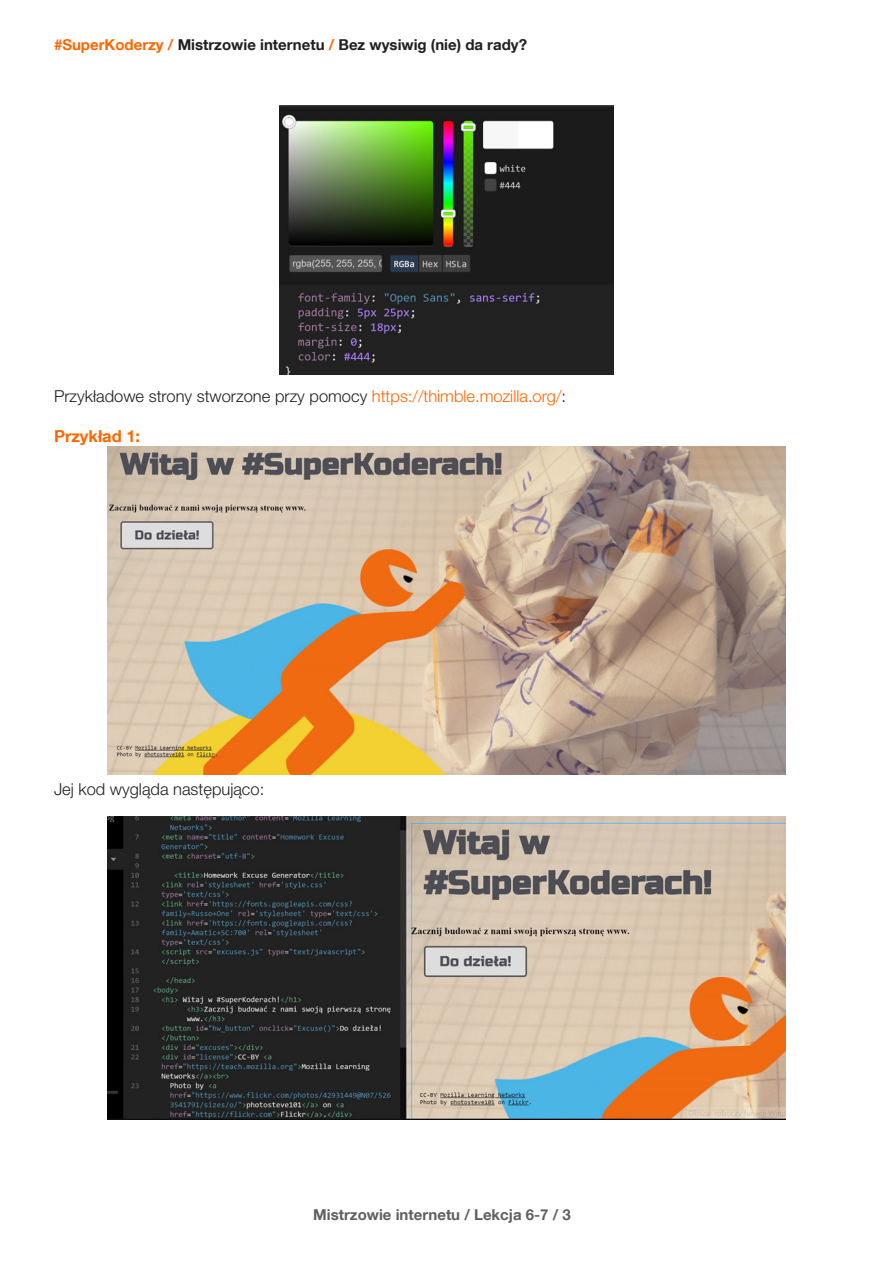
<style>
.page{position:relative;width:893px;height:1263px;background:#fff}
.page>*{position:absolute;margin:0;border:0;box-sizing:border-box;transform-origin:0 0}
.t1{font:300 16.5px "Helvetica Neue";color:#231f20}
.t2{font:700 16.5px "Helvetica Neue";color:#f60}
.t3{font:700 15px "Helvetica Neue";color:#231f20}
.t4{font:700 15px "Helvetica Neue";color:#606060}
.s1{color:#f60}
</style>
<div class="page">
<img style="left:280px;top:105px;width:333px;height:270px">
<img style="left:107px;top:447px;width:679px;height:327px">
<img style="left:107px;top:816px;width:679px;height:303px">
<p class="t3" style="left:54px;top:35px;width:475px"><span class="s1">#SuperKoderzy /</span> Mistrzowie internetu <span class="s1">/</span> Bez wysiwig (nie) da rady?</p>
<p class="t1" style="left:54px;top:382px;width:514px">Przykładowe strony stworzone przy pomocy <span class="s1">https://thimble.mozilla.org/</span>:</p>
<p class="t2" style="left:54px;top:426px;width:88px">Przykład 1:</p>
<p class="t1" style="left:54px;top:775px;width:212px">Jej kod wygląda następująco:</p>
<p class="t4" style="left:313px;top:1205px;width:259px">Mistrzowie internetu / Lekcja 6-7 / 3</p>
</div>
